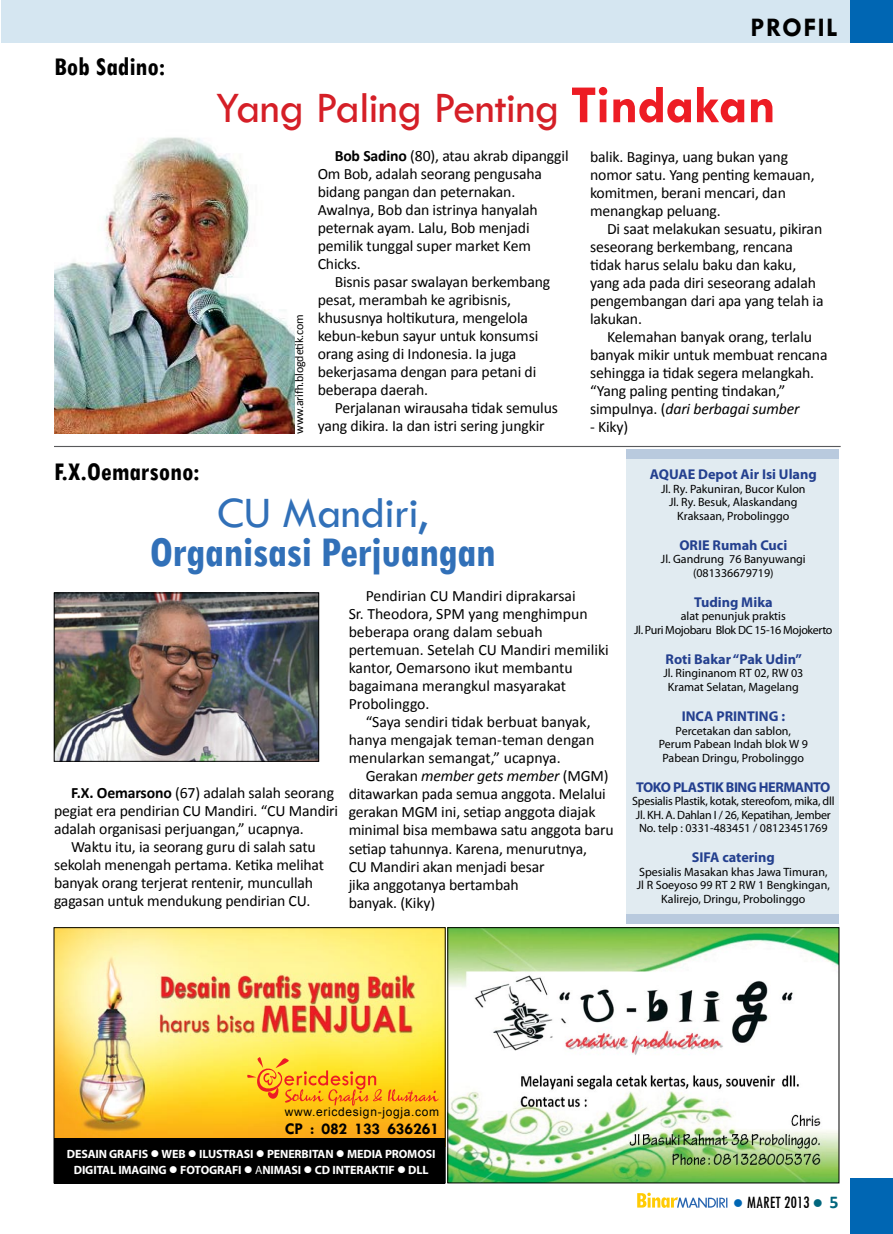
<style>
.page{position:relative;width:893px;height:1234px;background:#fff}
.page>*{position:absolute;margin:0;border:0;box-sizing:border-box;transform-origin:0 0}
.t1{font:45px "Tw Cen";letter-spacing:-.01em;color:#d51f27}
.t2{font:700 condensed 45px "Tw Cen";letter-spacing:-.01em;color:#3170b8}
.t3{font:45px "Tw Cen";letter-spacing:-.01em;color:#3170b8}
.t4{font:700 condensed 27px "Tw Cen";color:#000}
.t5{font:700 27px "Tw Cen";letter-spacing:.05em;color:#000}
.t6{font:condensed 18px "Tw Cen";letter-spacing:-.01em;color:#000}
.t7{font:700 16.5px "Tw Cen";letter-spacing:-.01em;color:#000}
.t8{font:15.75px/18px "Calibri";letter-spacing:-.01em;color:#000}
.t9{font:700 14.25px "Myriad Pro";color:#24408f}
.t10{font:700 14.25px "Myriad Pro";letter-spacing:-.03em;color:#24408f}
.t11{font:12px/13.5px "Myriad Pro";color:#000;text-align:center}
.t12{font:12px/13.5px "Myriad Pro";letter-spacing:-.02em;color:#000;text-align:center}
.t13{font:700 12px/15px "Myriad Pro";letter-spacing:-.01em;color:#fff;text-align:center}
.t14{font:12px/13.5px "Myriad Pro";letter-spacing:-.03em;color:#000;text-align:center}
.t15{font:12px "Arial";letter-spacing:.055em;color:#000}
.t16{font:12px "Calibri";letter-spacing:-.015em;color:#000}
.s1{font-weight:700;font-size:54px;color:#ed1c24}
.s2{font-weight:700}
.s3{font-style:italic}
.s4{font-weight:400}
.s5{color:#0066b3}
.s6{color:#00667d}
</style>
<div class="page">
<hr style="left:0;top:0;width:1px;height:43px;background:#d5e6f1">
<div style="left:2px;top:0;width:891px;height:43px;background:#d5e6f1"></div>
<div style="left:850px;top:0;width:43px;height:43px;background:#0066b3"></div>
<div style="left:850px;top:1178px;width:43px;height:55px;background:#0066b3"></div>
<svg style="left:637px;top:1192px;width:90px;height:15px"></svg>
<img style="left:54px;top:137px;width:240px;height:297px">
<img style="left:56px;top:594px;width:261px;height:165px">
<div style="left:54px;top:592px;width:265px;height:169px;border:1px solid #000"></div>
<hr style="left:54px;top:446px;width:787px;height:1px;background:#58595b">
<img style="left:56px;top:929px;width:388px;height:208px">
<div style="left:626px;top:449px;width:213px;height:464px;background:#e1ebf1"></div>
<div style="left:626px;top:449px;width:213px;height:9px;background:#b9cade"></div>
<div style="left:626px;top:913px;width:213px;height:10px;background:#b9cade"></div>
<div style="left:54px;top:1137px;width:391px;height:46px;background:#000"></div>
<img style="left:449px;top:929px;width:388px;height:251px">
<div style="left:447px;top:927px;width:392px;height:255px;border:1px solid #000"></div>
<svg style="left:247px;top:1056px;width:192px;height:49px"></svg>
<h2 class="t4" style="left:54px;top:50px;width:112px">Bob Sadino:</h2>
<h2 class="t5" style="left:750px;top:11px;width:89px">PROFIL</h2>
<h1 class="t1" style="left:215px;top:81px;width:562px">Yang Paling Penting <span class="s1">Tindakan</span></h1>
<p class="t16" style="left:291px;top:434px;width:121px;rotate:-90deg">www.arifh.blogdetik.com</p>
<p class="t8" style="left:318px;top:147px;width:252px;text-indent:17px"><span class="s2">Bob Sadino</span> (80), atau akrab dipanggil<br>Om Bob, adalah seorang pengusaha bidang pangan dan peternakan.<br>Awalnya, Bob dan istrinya hanyalah peternak ayam. Lalu, Bob menjadi pemilik tunggal super market Kem<br>Chicks.</p>
<p class="t8" style="left:318px;top:273px;width:234px;text-indent:17px">Bisnis pasar swalayan berkembang pesat, merambah ke agribisnis, khususnya holtikutura, mengelola kebun-kebun sayur untuk konsumsi orang asing di Indonesia. Ia juga bekerjasama dengan para petani di beberapa daerah.</p>
<p class="t8" style="left:318px;top:399px;width:242px;text-indent:17px">Perjalanan wirausaha tidak semulus yang dikira. Ia dan istri sering jungkir</p>
<p class="t8" style="left:590px;top:147px;width:226px">balik. Baginya, uang bukan yang nomor satu. Yang penting kemauan, komitmen, berani mencari, dan menangkap peluang.</p>
<p class="t8" style="left:590px;top:219px;width:235px;text-indent:17px">Di saat melakukan sesuatu, pikiran seseorang berkembang, rencana tidak harus selalu baku dan kaku, yang ada pada diri seseorang adalah pengembangan dari apa yang telah ia lakukan.</p>
<p class="t8" style="left:590px;top:327px;width:239px;text-indent:17px">Kelemahan banyak orang, terlalu banyak mikir untuk membuat rencana sehingga ia tidak segera melangkah. “Yang paling penting tindakan,” simpulnya. (<span class="s3">dari berbagai sumber</span></p>
<p class="t8" style="left:590px;top:417px;width:40px">- Kiky)</p>
<h2 class="t4" style="left:54px;top:455px;width:147px">F.X.Oemarsono:</h2>
<h1 class="t3" style="left:217px;top:486px;width:212px">CU Mandiri,</h1>
<h1 class="t2" style="left:149px;top:525px;width:348px">Organisasi Perjuangan</h1>
<p class="t8" style="left:54px;top:784px;width:286px;text-indent:17px"><span class="s2">F.X. Oemarsono</span> (67) adalah salah seorang pegiat era pendirian CU Mandiri. “CU Mandiri adalah organisasi perjuangan,” ucapnya.</p>
<p class="t8" style="left:54px;top:838px;width:272px;text-indent:17px">Waktu itu, ia seorang guru di salah satu sekolah menengah pertama. Ketika melihat banyak orang terjerat rentenir, muncullah gagasan untuk mendukung pendirian CU.</p>
<p class="t8" style="left:349px;top:587px;width:262px;text-indent:17px">Pendirian CU Mandiri diprakarsai<br>Sr. Theodora, SPM yang menghimpun beberapa orang dalam sebuah pertemuan. Setelah CU Mandiri memiliki kantor, Oemarsono ikut membantu bagaimana merangkul masyarakat<br>Probolinggo.</p>
<p class="t8" style="left:349px;top:713px;width:247px;text-indent:17px">“Saya sendiri tidak berbuat banyak, hanya mengajak teman-teman dengan menularkan semangat,” ucapnya.</p>
<p class="t8" style="left:349px;top:767px;width:266px;text-indent:17px">Gerakan <span class="s3">member gets member</span> (MGM) ditawarkan pada semua anggota. Melalui gerakan MGM ini, setiap anggota diajak minimal bisa membawa satu anggota baru setiap tahunnya. Karena, menurutnya,<br>CU Mandiri akan menjadi besar<br>jika anggotanya bertambah<br>banyak. (Kiky)</p>
<p class="t9" style="left:650px;top:465px;width:168px">AQUAE Depot Air Isi Ulang</p>
<p class="t11" style="left:661px;top:482px;width:146px">Jl. Ry. Pakuniran, Bucor Kulon<br>Jl. Ry. Besuk, Alaskandang<br>Kraksaan, Probolinggo</p>
<p class="t9" style="left:679px;top:535px;width:109px">ORIE Rumah Cuci</p>
<p class="t11" style="left:661px;top:552px;width:146px">Jl. Gandrung 76 Banyuwangi (081336679719)</p>
<p class="t9" style="left:694px;top:592px;width:80px">Tuding Mika</p>
<p class="t14" style="left:634px;top:609px;width:200px">alat penunjuk praktis<br>Jl. Puri Mojobaru Blok DC 15-16 Mojokerto</p>
<p class="t9" style="left:665px;top:649px;width:138px">Roti Bakar “Pak Udin”</p>
<p class="t11" style="left:663px;top:666px;width:141px">Jl. Ringinanom RT 02, RW 03<br>Kramat Selatan, Magelang</p>
<p class="t9" style="left:682px;top:706px;width:105px">INCA PRINTING :</p>
<p class="t11" style="left:659px;top:723px;width:151px">Percetakan dan sablon,<br>Perum Pabean Indah blok W 9<br>Pabean Dringu, Probolinggo</p>
<p class="t10" style="left:636px;top:777px;width:196px">TOKO PLASTIK BING HERMANTO</p>
<p class="t12" style="left:632px;top:794px;width:204px">Spesialis Plastik, kotak, stereofom, mika, dll<br>Jl. KH. A. Dahlan I / 26, Kepatihan, Jember<br>No. telp : 0331-483451 / 08123451769</p>
<p class="t9" style="left:692px;top:847px;width:85px">SIFA catering</p>
<p class="t11" style="left:637px;top:864px;width:194px">Spesialis Masakan khas Jawa Timuran,<br>Jl R Soeyoso 99 RT 2 RW 1 Bengkingan,<br>Kalirejo, Dringu, Probolinggo</p>
<p class="t15" style="left:285px;top:1103px;width:156px">www.ericdesign-jogja.com</p>
<p class="t7" style="left:285px;top:1118px;width:156px">CP : 082 133 636261</p>
<p class="t13" style="left:67px;top:1146px;width:370px">DESAIN GRAFIS ● WEB ● ILUSTRASI ● PENERBITAN ● MEDIA PROMOSI<br>DIGITAL IMAGING ● FOTOGRAFI ● <span class="s4">A</span>NIMASI ● CD INTERAKTIF ● DLL</p>
<p class="t6" style="left:733px;top:1191px;width:91px"><span class="s5">●</span> MARET 2013 <span class="s6">●</span></p>
</div>
